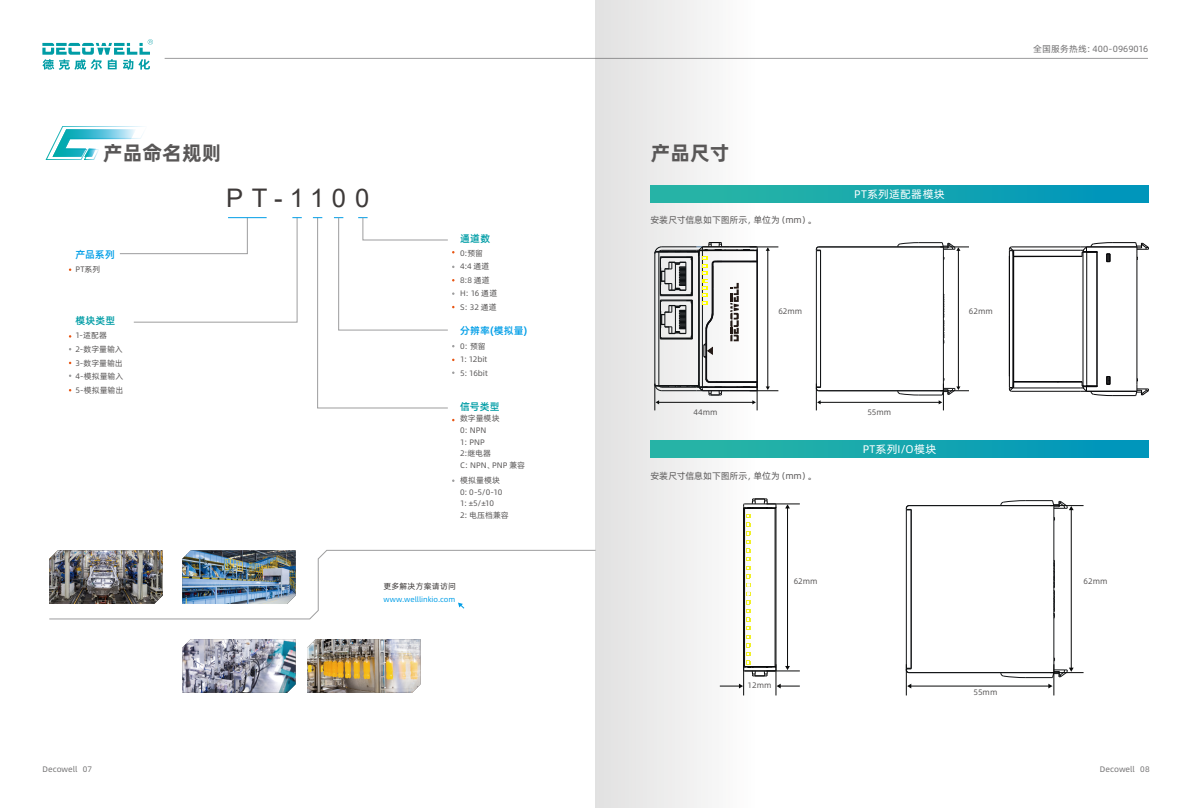
<style>
.page{position:relative;width:1191px;height:808px;background:#fff}
.page>*{position:absolute;margin:0;border:0;box-sizing:border-box;transform-origin:0 0}
.t1{font:25.6px "Arial";letter-spacing:.315em;color:#3e3a39}
.t2{font:20px "Alibaba Pu Hui Ti B";color:#595757}
.t3{font:11.1px "Alibaba Pu Hui Ti R";letter-spacing:.02em;color:#fff}
.t4{font:10px "Alibaba Pu Hui Ti M";letter-spacing:.01em;color:#009ee7}
.t5{font:10px "Alibaba Pu Hui Ti M";letter-spacing:.02em;color:#009da6}
.t6{font:9px "Alibaba Pu Hui Ti R";letter-spacing:-.01em;color:#595757}
.t7{font:9px "Alibaba Pu Hui Ti R";letter-spacing:.005em;color:#717071}
.t8{font:8px/11.6px "Alibaba Pu Hui Ti R";color:#595757}
.t9{font:8px/13.6px "Alibaba Pu Hui Ti R";letter-spacing:.035em;color:#595757}
.t10{font:8px "Alibaba Pu Hui Ti R";letter-spacing:-.005em;color:#717071}
.t11{font:8px "Alibaba Pu Hui Ti R";letter-spacing:.035em;color:#3e3a39}
.t12{font:7.5px "Alibaba Pu Hui Ti R";color:#009ee7}
</style>
<div class="page">
<svg style="left:42px;top:39px;width:111px;height:31px"></svg>
<hr style="left:165px;top:58px;width:983px;height:1px;background:#9d9d9e">
<svg style="left:119px;top:217px;width:183px;height:106px"></svg>
<img style="left:307px;top:639px;width:113px;height:54px">
<svg style="left:49px;top:550px;width:546px;height:69px"></svg>
<img style="left:182px;top:639px;width:114px;height:54px">
<img style="left:182px;top:550px;width:114px;height:54px">
<svg style="left:46px;top:126px;width:97px;height:34px"></svg>
<div style="left:595px;top:0;width:162px;height:808px;background:linear-gradient(to right,#e0e0e0,#fdfdfd)"></div>
<svg style="left:313px;top:217px;width:141px;height:191px"></svg>
<div style="left:650px;top:186px;width:498px;height:17px;background:linear-gradient(to right,#2cb8a3,#0095bc)"></div>
<div style="left:650px;top:440px;width:498px;height:17px;background:linear-gradient(to right,#2cb8a3,#0095bc)"></div>
<svg style="left:743px;top:498px;width:34px;height:179px"></svg>
<hr style="left:909px;top:672px;width:144px;height:1px;background:#131517">
<hr style="left:1053px;top:506px;width:1px;height:166px;background:#131517">
<hr style="left:911px;top:510px;width:1px;height:158px;background:#131517">
<hr style="left:909px;top:505px;width:144px;height:1px;background:#131517">
<svg style="left:905px;top:614px;width:7px;height:59px"></svg>
<svg style="left:905px;top:505px;width:7px;height:8px"></svg>
<svg style="left:1053px;top:560px;width:2px;height:59px"></svg>
<hr style="left:906px;top:510px;width:1px;height:158px;background:#131517">
<hr style="left:766px;top:504px;width:34px;height:1px;background:#090a0a">
<hr style="left:766px;top:671px;width:34px;height:1px;background:#090a0a">
<hr style="left:743px;top:664px;width:1px;height:31px;background:#090a0a">
<hr style="left:776px;top:664px;width:1px;height:31px;background:#090a0a">
<hr style="left:787px;top:506px;width:1px;height:161px;background:#090a0a">
<svg style="left:785px;top:504px;width:5px;height:4px"></svg>
<svg style="left:785px;top:666px;width:5px;height:4px"></svg>
<hr style="left:1050px;top:505px;width:33px;height:1px;background:#090a0a">
<hr style="left:1050px;top:672px;width:33px;height:1px;background:#090a0a">
<hr style="left:1071px;top:507px;width:1px;height:162px;background:#090a0a">
<svg style="left:1000px;top:500px;width:73px;height:10px"></svg>
<svg style="left:1000px;top:668px;width:73px;height:10px"></svg>
<svg style="left:720px;top:684px;width:23px;height:4px"></svg>
<svg style="left:776px;top:684px;width:24px;height:4px"></svg>
<hr style="left:906px;top:664px;width:1px;height:31px;background:#090a0a">
<hr style="left:1053px;top:664px;width:1px;height:31px;background:#090a0a">
<hr style="left:909px;top:686px;width:140px;height:1px;background:#090a0a">
<svg style="left:1048px;top:684px;width:4px;height:4px"></svg>
<hr style="left:818px;top:390px;width:125px;height:1px;background:#131517">
<hr style="left:943px;top:248px;width:1px;height:142px;background:#131517">
<hr style="left:820px;top:251px;width:1px;height:136px;background:#131517">
<hr style="left:818px;top:247px;width:125px;height:1px;background:#131517">
<svg style="left:816px;top:246px;width:5px;height:6px"></svg>
<svg style="left:943px;top:294px;width:2px;height:51px"></svg>
<hr style="left:816px;top:251px;width:1px;height:136px;background:#131517">
<hr style="left:958px;top:249px;width:1px;height:139px;background:#090a0a">
<svg style="left:897px;top:242px;width:72px;height:9px"></svg>
<hr style="left:819px;top:402px;width:121px;height:1px;background:#090a0a">
<svg style="left:816px;top:340px;width:5px;height:70px"></svg>
<svg style="left:897px;top:378px;width:72px;height:32px"></svg>
<svg style="left:654px;top:242px;width:124px;height:168px"></svg>
<hr style="left:1013px;top:381px;width:44px;height:1px;background:#08080a">
<hr style="left:1082px;top:252px;width:1px;height:134px;background:#08080a">
<hr style="left:1086px;top:254px;width:1px;height:130px;background:#08080a">
<hr style="left:1011px;top:247px;width:69px;height:1px;background:#08080a">
<hr style="left:1011px;top:391px;width:69px;height:1px;background:#08080a">
<hr style="left:1013px;top:256px;width:69px;height:1px;background:#08080a">
<hr style="left:1013px;top:250px;width:67px;height:1px;background:#08080a">
<hr style="left:1013px;top:382px;width:69px;height:1px;background:#08080a">
<hr style="left:1013px;top:388px;width:67px;height:1px;background:#08080a">
<hr style="left:1136px;top:254px;width:1px;height:130px;background:#08080a">
<hr style="left:1096px;top:254px;width:1px;height:130px;background:#08080a">
<hr style="left:1009px;top:251px;width:1px;height:136px;background:#08080a">
<hr style="left:1013px;top:256px;width:1px;height:126px;background:#08080a">
<hr style="left:1012px;top:256px;width:1px;height:126px;background:#08080a">
<svg style="left:1009px;top:246px;width:5px;height:13px"></svg>
<svg style="left:1009px;top:374px;width:5px;height:18px"></svg>
<svg style="left:1057px;top:242px;width:92px;height:20px"></svg>
<svg style="left:1057px;top:376px;width:92px;height:20px"></svg>
<h2 class="t2" style="left:103px;top:137px;width:120px">产品命名规则</h2>
<h1 class="t1" style="left:226px;top:180px;width:145px">PT-1100</h1>
<p class="t4" style="left:75px;top:246px;width:41px">产品系列</p>
<p class="t8" style="left:75px;top:263px;width:27px">PT系列</p>
<p class="t5" style="left:75px;top:313px;width:42px">模块类型</p>
<p class="t8" style="left:75px;top:328px;width:49px;line-height:13.6px">1-适配器<br>2-数字量输入<br>3-数字量输出<br>4-模拟量输入<br>5-模拟量输出</p>
<p class="t5" style="left:460px;top:231px;width:32px">通道数</p>
<p class="t9" style="left:460px;top:245px;width:39px">0:预留<br>4:4 通道<br>8:8 通道<br>H：16 通道<br>S：32 通道</p>
<p class="t4" style="left:460px;top:323px;width:69px">分辨率(模拟量)</p>
<p class="t8" style="left:460px;top:339px;width:29px;line-height:13.6px">0：预留<br>1: 12bit<br>5: 16bit</p>
<p class="t5" style="left:460px;top:398px;width:41px">信号类型</p>
<p class="t8" style="left:460px;top:412px;width:66px">数字量模块<br>0：NPN<br>1：PNP<br>2:继电器<br>C：NPN、PNP 兼容</p>
<p class="t8" style="left:460px;top:474px;width:50px">模拟量模块<br>0: 0-5/0-10<br>1: ±5/±10<br>2: 电压档兼容</p>
<p class="t11" style="left:383px;top:580px;width:74px">更多解决方案请访问</p>
<p class="t12" style="left:383px;top:594px;width:73px">www.welllinkio.com</p>
<h2 class="t2" style="left:651px;top:137px;width:80px">产品尺寸</h2>
<p class="t6" style="left:650px;top:213px;width:167px">安装尺寸信息如下图所示，单位为（mm）。</p>
<h3 class="t3" style="left:854px;top:186px;width:92px">PT系列适配器模块</h3>
<p class="t8" style="left:693px;top:406px;width:25px">44mm</p>
<p class="t8" style="left:778px;top:305px;width:25px">62mm</p>
<p class="t8" style="left:969px;top:305px;width:25px">62mm</p>
<p class="t8" style="left:867px;top:406px;width:25px">55mm</p>
<h3 class="t3" style="left:862px;top:441px;width:75px">PT系列I/O模块</h3>
<p class="t6" style="left:650px;top:469px;width:167px">安装尺寸信息如下图所示，单位为（mm）。</p>
<p class="t7" style="left:1033px;top:42px;width:117px">全国服务热线：400-0969016</p>
<p class="t8" style="left:793px;top:574px;width:25px">62mm</p>
<p class="t8" style="left:1083px;top:574px;width:25px">62mm</p>
<p class="t8" style="left:747px;top:679px;width:25px">12mm</p>
<p class="t8" style="left:973px;top:686px;width:25px">55mm</p>
<p class="t10" style="left:43px;top:763px;width:51px">Decowell 07</p>
<p class="t10" style="left:1100px;top:763px;width:51px">Decowell 08</p>
</div>
